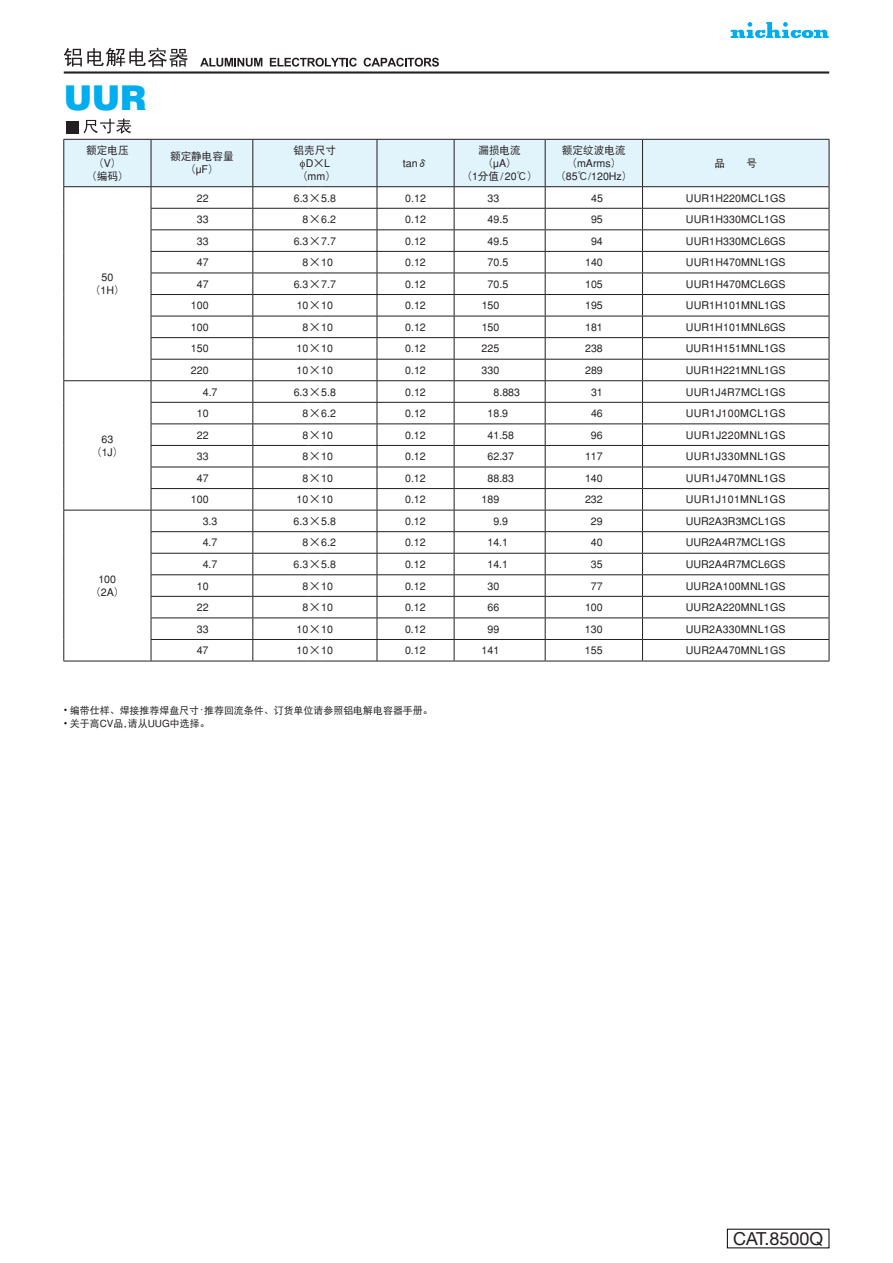
<style>
.page{position:relative;width:893px;height:1263px;background:#fff}
.page>*{position:absolute;margin:0;border:0;box-sizing:border-box;transform-origin:0 0}
.t1{font:900 34.2px "Helvetica";color:#00aeef}
.t2{font:18px "Helvetica Neue LT Std";color:#231f20}
.t3{font:500 10.65px/12.8px "Gothic BBB";letter-spacing:.01em;color:#231f20;text-align:center}
.t4{font:500 10.65px "Gothic BBB";letter-spacing:.03em;color:#231f20}
.t5{font:10.65px "DFP Hei W5 G Bpc EUC H";color:#231f20}
.t6{font:9.9px/13.4px "DFP Hei W5 G Bpc EUC H";color:#231f20}
.s1{font-family:"DFP Hei W5 G Bpc EUC H";font-weight:400}
.s2{font-family:"SIL Hei Med Jian"}
.s3{font-family:"Gothic BBB";font-weight:500}
</style>
<div class="page">
<svg style="left:731px;top:22px;width:98px;height:16px"></svg>
<hr style="left:64px;top:71px;width:765px;height:3px;background:#231f20">
<svg style="left:200px;top:58px;width:62px;height:9px"></svg>
<svg style="left:270px;top:58px;width:87px;height:9px"></svg>
<svg style="left:364px;top:58px;width:75px;height:9px"></svg>
<svg style="left:64px;top:48px;width:124px;height:19px"></svg>
<svg style="left:63px;top:119px;width:767px;height:543px"></svg>
<h1 class="t1" style="left:64px;top:75px;width:84px">UUR</h1>
<p class="t5" style="left:86px;top:145px;width:44px">额定电压</p>
<p class="t3" style="left:86px;top:157px;width:44px">（V）<br>（<span class="s1">编码</span>）</p>
<p class="t3" style="left:90px;top:271px;width:36px">50（1H）</p>
<p class="t3" style="left:91px;top:433px;width:34px">63（1J）</p>
<p class="t3" style="left:90px;top:573px;width:36px">100（2A）</p>
<p class="t5" style="left:170px;top:151px;width:65px">额定静电容量</p>
<p class="t3" style="left:185px;top:163px;width:35px">（µF）</p>
<p class="t5" style="left:294px;top:145px;width:44px">铝壳尺寸</p>
<p class="t3" style="left:297px;top:157px;width:40px">D×L（mm）</p>
<p class="t3" style="left:403px;top:157px;width:27px">tanδ</p>
<p class="t5" style="left:478px;top:145px;width:44px">漏损电流</p>
<p class="t3" style="left:461px;top:157px;width:78px">（µA）<br>（1<span class="s1">分值</span>/20℃）</p>
<p class="t5" style="left:562px;top:145px;width:65px">额定纹波电流</p>
<p class="t3" style="left:555px;top:157px;width:79px">（mArms）（85℃/120Hz）</p>
<p class="t5" style="left:714px;top:158px;width:44px">品　　号</p>
<p class="t3" style="left:197px;top:192px;width:13px">22</p>
<p class="t3" style="left:294px;top:192px;width:44px">6.3×5.8</p>
<p class="t3" style="left:405px;top:192px;width:22px">0.12</p>
<p class="t3" style="left:488px;top:192px;width:13px">33</p>
<p class="t3" style="left:591px;top:192px;width:13px">45</p>
<p class="t3" style="left:686px;top:192px;width:101px">UUR1H220MCL1GS</p>
<p class="t3" style="left:197px;top:213px;width:13px">33</p>
<p class="t3" style="left:303px;top:213px;width:35px">8×6.2</p>
<p class="t3" style="left:405px;top:213px;width:22px">0.12</p>
<p class="t3" style="left:488px;top:213px;width:22px">49.5</p>
<p class="t3" style="left:591px;top:213px;width:13px">95</p>
<p class="t3" style="left:686px;top:213px;width:101px">UUR1H330MCL1GS</p>
<p class="t3" style="left:197px;top:235px;width:13px">33</p>
<p class="t3" style="left:294px;top:235px;width:44px">6.3×7.7</p>
<p class="t3" style="left:405px;top:235px;width:22px">0.12</p>
<p class="t3" style="left:488px;top:235px;width:22px">49.5</p>
<p class="t3" style="left:591px;top:235px;width:13px">94</p>
<p class="t3" style="left:686px;top:235px;width:101px">UUR1H330MCL6GS</p>
<p class="t3" style="left:197px;top:256px;width:13px">47</p>
<p class="t3" style="left:303px;top:256px;width:32px">8×10</p>
<p class="t3" style="left:405px;top:256px;width:22px">0.12</p>
<p class="t3" style="left:488px;top:256px;width:22px">70.5</p>
<p class="t3" style="left:585px;top:256px;width:19px">140</p>
<p class="t3" style="left:686px;top:256px;width:101px">UUR1H470MNL1GS</p>
<p class="t3" style="left:197px;top:278px;width:13px">47</p>
<p class="t3" style="left:294px;top:278px;width:44px">6.3×7.7</p>
<p class="t3" style="left:405px;top:278px;width:22px">0.12</p>
<p class="t3" style="left:488px;top:278px;width:22px">70.5</p>
<p class="t3" style="left:585px;top:278px;width:19px">105</p>
<p class="t3" style="left:686px;top:278px;width:101px">UUR1H470MCL6GS</p>
<p class="t3" style="left:191px;top:299px;width:19px">100</p>
<p class="t3" style="left:297px;top:299px;width:38px">10×10</p>
<p class="t3" style="left:405px;top:299px;width:22px">0.12</p>
<p class="t3" style="left:482px;top:299px;width:19px">150</p>
<p class="t3" style="left:585px;top:299px;width:19px">195</p>
<p class="t3" style="left:686px;top:299px;width:101px">UUR1H101MNL1GS</p>
<p class="t3" style="left:191px;top:321px;width:19px">100</p>
<p class="t3" style="left:303px;top:321px;width:32px">8×10</p>
<p class="t3" style="left:405px;top:321px;width:22px">0.12</p>
<p class="t3" style="left:482px;top:321px;width:19px">150</p>
<p class="t3" style="left:585px;top:321px;width:19px">181</p>
<p class="t3" style="left:686px;top:321px;width:101px">UUR1H101MNL6GS</p>
<p class="t3" style="left:191px;top:342px;width:19px">150</p>
<p class="t3" style="left:297px;top:342px;width:38px">10×10</p>
<p class="t3" style="left:405px;top:342px;width:22px">0.12</p>
<p class="t3" style="left:482px;top:342px;width:19px">225</p>
<p class="t3" style="left:585px;top:342px;width:19px">238</p>
<p class="t3" style="left:686px;top:342px;width:101px">UUR1H151MNL1GS</p>
<p class="t3" style="left:191px;top:364px;width:19px">220</p>
<p class="t3" style="left:297px;top:364px;width:38px">10×10</p>
<p class="t3" style="left:405px;top:364px;width:22px">0.12</p>
<p class="t3" style="left:482px;top:364px;width:19px">330</p>
<p class="t3" style="left:585px;top:364px;width:19px">289</p>
<p class="t3" style="left:686px;top:364px;width:101px">UUR1H221MNL1GS</p>
<p class="t3" style="left:203px;top:386px;width:16px">4.7</p>
<p class="t3" style="left:294px;top:386px;width:44px">6.3×5.8</p>
<p class="t3" style="left:405px;top:386px;width:22px">0.12</p>
<p class="t3" style="left:493px;top:386px;width:28px">8.883</p>
<p class="t3" style="left:591px;top:386px;width:13px">31</p>
<p class="t3" style="left:686px;top:386px;width:101px">UUR1J4R7MCL1GS</p>
<p class="t3" style="left:197px;top:407px;width:13px">10</p>
<p class="t3" style="left:303px;top:407px;width:35px">8×6.2</p>
<p class="t3" style="left:405px;top:407px;width:22px">0.12</p>
<p class="t3" style="left:488px;top:407px;width:22px">18.9</p>
<p class="t3" style="left:591px;top:407px;width:13px">46</p>
<p class="t4" style="left:686px;top:407px;width:101px">UUR1J100MCL1GS</p>
<p class="t3" style="left:197px;top:429px;width:13px">22</p>
<p class="t3" style="left:303px;top:429px;width:32px">8×10</p>
<p class="t3" style="left:405px;top:429px;width:22px">0.12</p>
<p class="t3" style="left:487px;top:429px;width:28px">41.58</p>
<p class="t3" style="left:591px;top:429px;width:13px">96</p>
<p class="t4" style="left:686px;top:429px;width:101px">UUR1J220MNL1GS</p>
<p class="t3" style="left:197px;top:450px;width:13px">33</p>
<p class="t3" style="left:302px;top:450px;width:32px">8×10</p>
<p class="t3" style="left:405px;top:450px;width:22px">0.12</p>
<p class="t3" style="left:487px;top:450px;width:28px">62.37</p>
<p class="t3" style="left:585px;top:450px;width:19px">117</p>
<p class="t4" style="left:686px;top:450px;width:101px">UUR1J330MNL1GS</p>
<p class="t3" style="left:197px;top:472px;width:13px">47</p>
<p class="t3" style="left:302px;top:472px;width:32px">8×10</p>
<p class="t3" style="left:405px;top:472px;width:22px">0.12</p>
<p class="t3" style="left:487px;top:472px;width:28px">88.83</p>
<p class="t3" style="left:585px;top:472px;width:19px">140</p>
<p class="t4" style="left:686px;top:472px;width:101px">UUR1J470MNL1GS</p>
<p class="t3" style="left:191px;top:493px;width:19px">100</p>
<p class="t3" style="left:297px;top:493px;width:38px">10×10</p>
<p class="t3" style="left:405px;top:493px;width:22px">0.12</p>
<p class="t3" style="left:482px;top:493px;width:19px">189</p>
<p class="t3" style="left:585px;top:493px;width:19px">232</p>
<p class="t4" style="left:686px;top:493px;width:101px">UUR1J101MNL1GS</p>
<p class="t3" style="left:203px;top:515px;width:16px">3.3</p>
<p class="t3" style="left:294px;top:515px;width:44px">6.3×5.8</p>
<p class="t3" style="left:405px;top:515px;width:22px">0.12</p>
<p class="t3" style="left:493px;top:515px;width:16px">9.9</p>
<p class="t3" style="left:591px;top:515px;width:13px">29</p>
<p class="t3" style="left:686px;top:515px;width:101px">UUR2A3R3MCL1GS</p>
<p class="t3" style="left:203px;top:536px;width:16px">4.7</p>
<p class="t3" style="left:302px;top:536px;width:35px">8×6.2</p>
<p class="t3" style="left:405px;top:536px;width:22px">0.12</p>
<p class="t3" style="left:487px;top:536px;width:22px">14.1</p>
<p class="t3" style="left:591px;top:536px;width:13px">40</p>
<p class="t3" style="left:686px;top:536px;width:101px">UUR2A4R7MCL1GS</p>
<p class="t3" style="left:203px;top:558px;width:16px">4.7</p>
<p class="t3" style="left:294px;top:558px;width:44px">6.3×5.8</p>
<p class="t3" style="left:405px;top:558px;width:22px">0.12</p>
<p class="t3" style="left:487px;top:558px;width:22px">14.1</p>
<p class="t3" style="left:591px;top:558px;width:13px">35</p>
<p class="t3" style="left:686px;top:558px;width:101px">UUR2A4R7MCL6GS</p>
<p class="t3" style="left:197px;top:580px;width:13px">10</p>
<p class="t3" style="left:302px;top:580px;width:32px">8×10</p>
<p class="t3" style="left:405px;top:580px;width:22px">0.12</p>
<p class="t3" style="left:487px;top:580px;width:13px">30</p>
<p class="t3" style="left:591px;top:580px;width:13px">77</p>
<p class="t3" style="left:686px;top:580px;width:101px">UUR2A100MNL1GS</p>
<p class="t3" style="left:197px;top:601px;width:13px">22</p>
<p class="t3" style="left:302px;top:601px;width:32px">8×10</p>
<p class="t3" style="left:405px;top:601px;width:22px">0.12</p>
<p class="t3" style="left:487px;top:601px;width:13px">66</p>
<p class="t3" style="left:585px;top:601px;width:19px">100</p>
<p class="t3" style="left:686px;top:601px;width:101px">UUR2A220MNL1GS</p>
<p class="t3" style="left:197px;top:623px;width:13px">33</p>
<p class="t3" style="left:297px;top:623px;width:38px">10×10</p>
<p class="t3" style="left:405px;top:623px;width:22px">0.12</p>
<p class="t3" style="left:487px;top:623px;width:13px">99</p>
<p class="t3" style="left:585px;top:623px;width:19px">130</p>
<p class="t3" style="left:686px;top:623px;width:101px">UUR2A330MNL1GS</p>
<p class="t3" style="left:197px;top:644px;width:13px">47</p>
<p class="t3" style="left:296px;top:644px;width:38px">10×10</p>
<p class="t3" style="left:405px;top:644px;width:22px">0.12</p>
<p class="t3" style="left:481px;top:644px;width:19px">141</p>
<p class="t3" style="left:585px;top:644px;width:19px">155</p>
<p class="t3" style="left:686px;top:644px;width:101px">UUR2A470MNL1GS</p>
<p class="t6" style="left:70px;top:703px;width:364px">编带仕样、焊接推荐焊盘尺寸<span class="s2">・</span>推荐回流条件、订货单位请参照铝电解电容器手册。关于高<span class="s3">CV</span>品，请从<span class="s3">UUG</span>中选择。</p>
<h2 class="t2" style="left:733px;top:1228px;width:92px">CAT.8500Q</h2>
</div>
